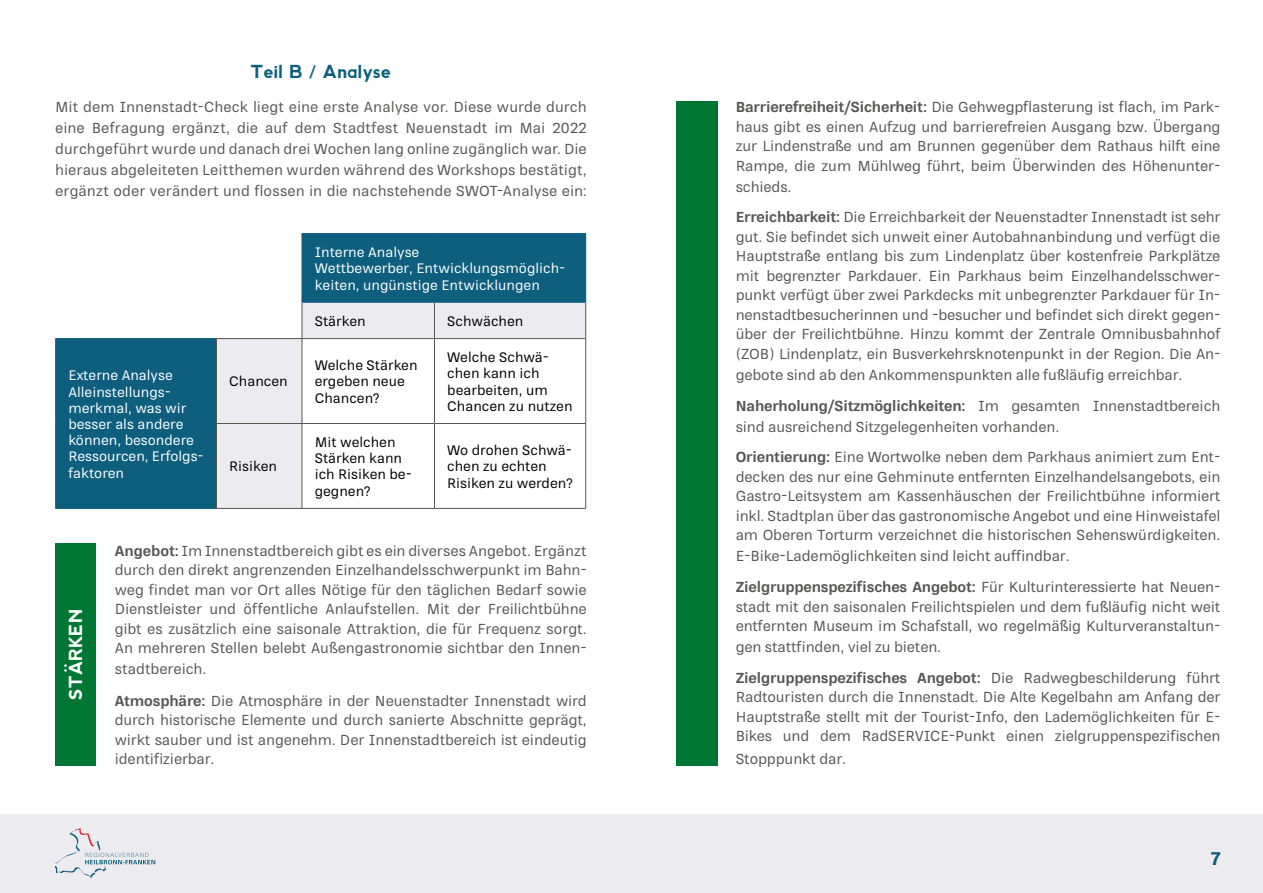
<style>
.page{position:relative;width:1263px;height:893px;background:#fff}
.page>*{position:absolute;margin:0;border:0;box-sizing:border-box;transform-origin:0 0}
.t1{font:18px "Abside";color:#0e5f7d}
.t2{font:18px "Abside";color:#fff}
.t3{font:900 18px "RNS Sisma";color:#0e5f7d}
.t4{font:500 14.25px/19.5px "RNS Sisma";letter-spacing:-.01em;color:#565655;text-align:justify}
.t5{font:500 13.5px/16.2px "RNS Sisma";color:#000}
.t6{font:500 13.5px/16.2px "RNS Sisma";color:#fff}
.s1{font-weight:800}
</style>
<div class="page">
<div style="left:0;top:814px;width:1263px;height:79px;background:#ececf0"></div>
<svg style="left:55px;top:828px;width:100px;height:50px"></svg>
<svg style="left:56px;top:234px;width:529px;height:274px;fill:#0e5f7d"></svg>
<svg style="left:216px;top:302px;width:369px;height:206px;background:#ededf1"></svg>
<svg style="left:303px;top:339px;width:282px;height:169px"></svg>
<hr style="left:55px;top:508px;width:161px;height:1px;background:#0e5f7d">
<hr style="left:55px;top:338px;width:161px;height:1px;background:#0e5f7d">
<hr style="left:55px;top:339px;width:1px;height:84px;background:#0e5f7d">
<hr style="left:55px;top:423px;width:1px;height:85px;background:#0e5f7d">
<hr style="left:216px;top:338px;width:86px;height:1px;background:#565655">
<hr style="left:216px;top:339px;width:1px;height:84px;background:#565655">
<hr style="left:302px;top:303px;width:1px;height:35px;background:#565655">
<hr style="left:434px;top:303px;width:1px;height:35px;background:#565655">
<hr style="left:585px;top:303px;width:1px;height:35px;background:#565655">
<hr style="left:434px;top:338px;width:152px;height:1px;background:#565655">
<hr style="left:585px;top:339px;width:1px;height:84px;background:#565655">
<hr style="left:302px;top:338px;width:132px;height:1px;background:#565655">
<hr style="left:302px;top:339px;width:1px;height:84px;background:#565655">
<hr style="left:434px;top:339px;width:1px;height:84px;background:#565655">
<hr style="left:434px;top:423px;width:152px;height:1px;background:#565655">
<hr style="left:585px;top:424px;width:1px;height:84px;background:#565655">
<hr style="left:434px;top:508px;width:152px;height:1px;background:#565655">
<hr style="left:302px;top:233px;width:132px;height:1px;background:#0e5f7d">
<hr style="left:302px;top:234px;width:1px;height:68px;background:#0e5f7d">
<hr style="left:434px;top:233px;width:152px;height:1px;background:#0e5f7d">
<hr style="left:585px;top:234px;width:1px;height:68px;background:#0e5f7d">
<hr style="left:302px;top:302px;width:132px;height:1px;background:#0e5f7d">
<hr style="left:434px;top:302px;width:152px;height:1px;background:#0e5f7d">
<hr style="left:216px;top:423px;width:86px;height:1px;background:#565655">
<hr style="left:216px;top:424px;width:1px;height:84px;background:#565655">
<hr style="left:216px;top:508px;width:86px;height:1px;background:#565655">
<hr style="left:302px;top:423px;width:132px;height:1px;background:#565655">
<hr style="left:302px;top:424px;width:1px;height:84px;background:#565655">
<hr style="left:434px;top:424px;width:1px;height:84px;background:#565655">
<hr style="left:302px;top:508px;width:132px;height:1px;background:#565655">
<div style="left:676px;top:101px;width:42px;height:664px;background:#007635"></div>
<div style="left:55px;top:543px;width:41px;height:222px;background:#007635"></div>
<p class="t1" style="left:251px;top:60px;width:142px">Teil B / Analyse</p>
<p class="t4" style="left:55px;top:96px;width:533px;line-height:21px">Mit dem Innenstadt-Check liegt eine erste Analyse vor. Diese wurde durch eine Befragung ergänzt, die auf dem Stadtfest Neuenstadt im Mai 2022 durchgeführt wurde und danach drei Wochen lang online zugänglich war. Die hieraus abgeleiteten Leitthemen wurden während des Workshops bestätigt, ergänzt oder verändert und flossen in die nachstehende SWOT-Analyse ein:</p>
<p class="t4" style="left:736px;top:97px;width:486px"><span class="s1">Barrierefreiheit/Sicherheit:</span> Die Gehwegpflasterung ist flach, im Park&shy;haus gibt es einen Aufzug und barrierefreien Ausgang bzw. Übergang zur Lindenstraße und am Brunnen gegenüber dem Rathaus hilft eine Rampe, die zum Mühlweg führt, beim Überwinden des Höhenunter-</p>
<p class="t4" style="left:736px;top:171px;width:486px;line-height:30.8px">schieds.<br><span class="s1">Erreichbarkeit:</span> Die Erreichbarkeit der Neuenstadter Innenstadt ist sehr</p>
<p class="t4" style="left:736px;top:227px;width:486px">gut. Sie befindet sich unweit einer Autobahnanbindung und verfügt die Hauptstraße entlang bis zum Lindenplatz über kostenfreie Parkplätze mit begrenzter Parkdauer. Ein Parkhaus beim Einzelhandelsschwer&shy;punkt verfügt über zwei Parkdecks mit unbegrenzter Parkdauer für In&shy;nenstadtbesucherinnen und -besucher und befindet sich direkt gegen&shy;über der Freilichtbühne. Hinzu kommt der Zentrale Omnibusbahnhof (ZOB) Lindenplatz, ein Busverkehrsknotenpunkt in der Region. Die An-</p>
<p class="t4" style="left:736px;top:359px;width:486px;line-height:30.8px">gebote sind ab den Ankommenspunkten alle fußläufig erreichbar.<br><span class="s1">Naherholung/Sitzmöglichkeiten:</span> Im gesamten Innenstadtbereich</p>
<p class="t4" style="left:736px;top:411px;width:486px;line-height:30.8px">sind ausreichend Sitzgelegenheiten vorhanden.<br><span class="s1">Orientierung:</span> Eine Wortwolke neben dem Parkhaus animiert zum Ent-</p>
<p class="t4" style="left:736px;top:467px;width:486px">decken des nur eine Gehminute entfernten Einzelhandelsangebots, ein Gastro-Leitsystem am Kassenhäuschen der Freilichtbühne informiert inkl. Stadtplan über das gastronomische Angebot und eine Hinweistafel am Oberen Torturm verzeichnet die historischen Sehenswürdigkeiten.</p>
<p class="t4" style="left:736px;top:541px;width:486px;line-height:30.8px">E-Bike-Lademöglichkeiten sind leicht auffindbar.<br><span class="s1">Zielgruppenspezifisches Angebot:</span> Für Kulturinteressierte hat Neuen-</p>
<p class="t4" style="left:736px;top:597px;width:486px">stadt mit den saisonalen Freilichtspielen und dem fußläufig nicht weit entfernten Museum im Schafstall, wo regelmäßig Kulturveranstaltun-</p>
<p class="t4" style="left:736px;top:632px;width:486px;line-height:30.8px">gen stattfinden, viel zu bieten.<br><span class="s1">Zielgruppenspezifisches Angebot:</span> Die Radwegbeschilderung führt</p>
<p class="t4" style="left:736px;top:687px;width:486px">Radtouristen durch die Innenstadt. Die Alte Kegelbahn am Anfang der Hauptstraße stellt mit der Tourist-Info, den Lademöglichkeiten für E-Bikes und dem RadSERVICE-Punkt einen zielgruppenspezifischen</p>
<p class="t4" style="left:736px;top:749px;width:112px">Stopppunkt dar.</p>
<p class="t6" style="left:315px;top:244px;width:252px">Interne Analyse<br>Wettbewerber, Entwicklungsmöglich&shy;keiten, ungünstige Entwicklungen</p>
<p class="t5" style="left:315px;top:313px;width:52px">Stärken</p>
<p class="t5" style="left:447px;top:313px;width:78px">Schwächen</p>
<p class="t5" style="left:315px;top:357px;width:104px">Welche Stärken ergeben neue<br>Chancen?</p>
<p class="t5" style="left:447px;top:349px;width:127px">Welche Schwä&shy;chen kann ich bearbeiten, um<br>Chancen zu nutzen</p>
<p class="t6" style="left:68px;top:367px;width:137px">Externe Analyse<br>Alleinstellungs&shy;merkmal, was wir besser als andere können, besondere<br>Ressourcen, Erfolgs&shy;faktoren</p>
<p class="t5" style="left:229px;top:374px;width:60px">Chancen</p>
<p class="t5" style="left:315px;top:434px;width:99px">Mit welchen<br>Stärken kann ich Risiken be&shy;gegnen?</p>
<p class="t5" style="left:447px;top:442px;width:127px">Wo drohen Schwä&shy;chen zu echten<br>Risiken zu werden?</p>
<p class="t5" style="left:229px;top:458px;width:49px">Risiken</p>
<p class="t4" style="left:115px;top:541px;width:473px"><span class="s1">Angebot:</span> Im Innenstadtbereich gibt es ein diverses Angebot. Ergänzt durch den direkt angrenzenden Einzelhandelsschwerpunkt im Bahn&shy;weg findet man vor Ort alles Nötige für den täglichen Bedarf sowie Dienstleister und öffentliche Anlaufstellen. Mit der Freilichtbühne gibt es zusätzlich eine saisonale Attraktion, die für Frequenz sorgt.<br>An mehreren Stellen belebt Außengastronomie sichtbar den Innen-</p>
<p class="t4" style="left:115px;top:659px;width:93px">stadtbereich.</p>
<p class="t4" style="left:115px;top:691px;width:474px"><span class="s1">Atmosphäre:</span> Die Atmosphäre in der Neuenstadter Innenstadt wird durch historische Elemente und durch sanierte Abschnitte geprägt, wirkt sauber und ist angenehm. Der Innenstadtbereich ist eindeutig identifizierbar.</p>
<p class="t2" style="left:64px;top:700px;width:92px;rotate:-90deg">STÄRKEN</p>
<p class="t3" style="left:1211px;top:847px;width:11px">7</p>
</div>
